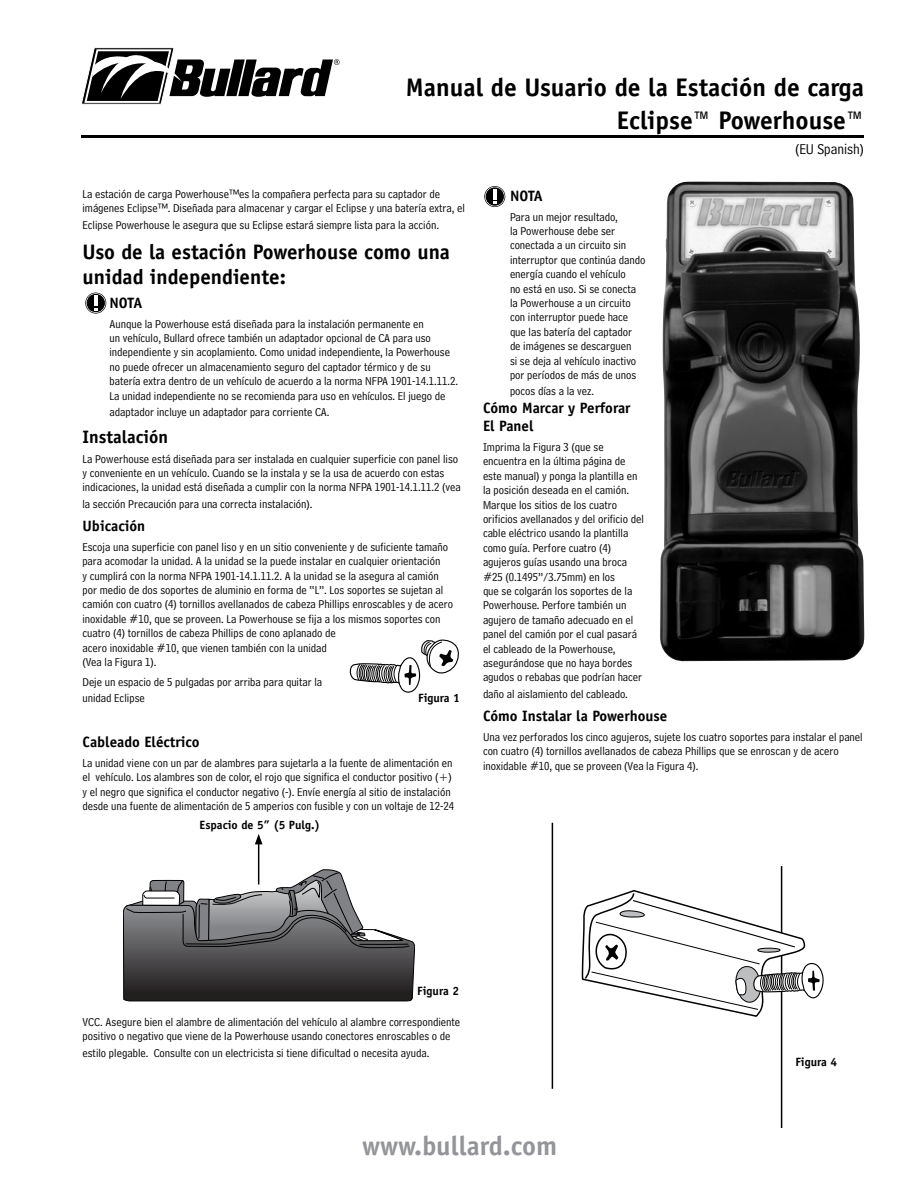
<style>
.page{position:relative;width:918px;height:1188px;background:#fff}
.page>*{position:absolute;margin:0;border:0;box-sizing:border-box;transform-origin:0 0}
.t1{font:700 27px "Officina Sans";color:#939598}
.t2{font:700 25.5px/32.4px "Officina Sans";color:#000;text-align:right}
.t3{font:700 21px/25.2px "Officina Sans";color:#000}
.t4{font:700 18px "Officina Sans";color:#000}
.t5{font:700 15px/18px "Officina Sans";color:#000}
.t6{font:15px "Bell Centennial Address";color:#000}
.t7{font:12px/14.4px "Bell Centennial Address";color:#000}
.t8{font:700 12px "Officina Sans";color:#000}
</style>
<div class="page">
<svg style="left:85px;top:293px;width:21px;height:21px"></svg>
<img style="left:660px;top:181px;width:205px;height:481px">
<svg style="left:350px;top:640px;width:109px;height:53px"></svg>
<svg style="left:123px;top:869px;width:292px;height:132px"></svg>
<hr style="left:258px;top:842px;width:1px;height:42px;background:#000">
<svg style="left:255px;top:834px;width:8px;height:10px"></svg>
<svg style="left:484px;top:186px;width:21px;height:21px"></svg>
<hr style="left:552px;top:823px;width:1px;height:266px;background:#000">
<hr style="left:781px;top:866px;width:1px;height:262px;background:#000">
<svg style="left:582px;top:891px;width:242px;height:126px"></svg>
<svg style="left:81px;top:47px;width:259px;height:57px"></svg>
<hr style="left:81px;top:135px;width:783px;height:3px;background:#000">
<h2 class="t2" style="left:406px;top:71px;width:460px">Manual de Usuario de la Estación de carga<br>Eclipse™ Powerhouse™</h2>
<p class="t6" style="left:795px;top:140px;width:70px">(EU Spanish)</p>
<p class="t7" style="left:82px;top:187px;width:384px">La estación de carga Powerhouse™es la compañera perfecta para su captador de imágenes Eclipse™. Diseñada para almacenar y cargar el Eclipse y una batería extra, el</p>
<p class="t7" style="left:82px;top:217px;width:358px">Eclipse Powerhouse le asegura que su Eclipse estará siempre lista para la acción.</p>
<h3 class="t3" style="left:82px;top:239px;width:369px">Uso de la estación Powerhouse como una unidad independiente:</h3>
<p class="t5" style="left:110px;top:294px;width:34px">NOTA</p>
<p class="t7" style="left:110px;top:316px;width:350px">Aunque la Powerhouse está diseñada para la instalación permanente en<br>un vehículo, Bullard ofrece también un adaptador opcional de CA para uso independiente y sin acoplamiento. Como unidad independiente, la Powerhouse no puede ofrecer un almacenamiento seguro del captador térmico y de su batería extra dentro de un vehículo de acuerdo a la norma NFPA 1901-14.1.11.2.<br>La unidad independiente no se recomienda para uso en vehículos. El juego de</p>
<p class="t7" style="left:110px;top:405px;width:222px">adaptador incluye un adaptador para corriente CA.</p>
<h3 class="t4" style="left:82px;top:425px;width:87px">Instalación</h3>
<p class="t7" style="left:82px;top:451px;width:380px">La Powerhouse está diseñada para ser instalada en cualquier superficie con panel liso y conveniente en un vehículo. Cuando se la instala y se la usa de acuerdo con estas indicaciones, la unidad está diseñada a cumplir con la norma NFPA 1901-14.1.11.2 (vea</p>
<p class="t7" style="left:82px;top:496px;width:232px">la sección Precaución para una correcta instalación).</p>
<p class="t5" style="left:82px;top:517px;width:64px">Ubicación</p>
<p class="t7" style="left:82px;top:540px;width:372px">Escoja una superficie con panel liso y en un sitio conveniente y de suficiente tamaño para acomodar la unidad. A la unidad se la puede instalar en cualquier orientación<br>y cumplirá con la norma NFPA 1901-14.1.11.2. A la unidad se la asegura al camión por medio de dos soportes de aluminio en forma de “L”. Los soportes se sujetan al camión con cuatro (4) tornillos avellanados de cabeza Phillips enroscables y de acero inoxidable #10, que se proveen. La Powerhouse se fija a los mismos soportes con cuatro (4) tornillos de cabeza Phillips de cono aplanado de<br>acero inoxidable #10, que vienen también con la unidad<br>(Vea la Figura 1).</p>
<p class="t7" style="left:82px;top:674px;width:241px;line-height:16.2px">Deje un espacio de 5 pulgadas por arriba para quitar la unidad Eclipse</p>
<p class="t5" style="left:82px;top:733px;width:119px">Cableado Eléctrico</p>
<p class="t7" style="left:82px;top:756px;width:373px">La unidad viene con un par de alambres para sujetarla a la fuente de alimentación en el vehículo. Los alambres son de color, el rojo que significa el conductor positivo (+) y el negro que significa el conductor negativo (-). Envíe energía al sitio de instalación desde una fuente de alimentación de 5 amperios con fusible y con un voltaje de 12-24</p>
<p class="t8" style="left:418px;top:691px;width:43px">Figura 1</p>
<p class="t8" style="left:200px;top:818px;width:122px">Espacio de 5” (5 Pulg.)</p>
<p class="t5" style="left:510px;top:187px;width:34px">NOTA</p>
<p class="t7" style="left:510px;top:209px;width:137px">Para un mejor resultado,<br>la Powerhouse debe ser conectada a un circuito sin interruptor que continúa dando energía cuando el vehículo<br>no está en uso. Si se conecta la Powerhouse a un circuito con interruptor puede hace que las batería del captador de imágenes se descarguen<br>si se deja al vehículo inactivo por períodos de más de unos</p>
<p class="t7" style="left:510px;top:384px;width:86px">pocos días a la vez.</p>
<p class="t5" style="left:483px;top:399px;width:149px">Cómo Marcar y Perforar<br>El Panel</p>
<p class="t7" style="left:483px;top:440px;width:162px">Imprima la Figura 3 (que se encuentra en la última página de este manual) y ponga la plantilla en la posición deseada en el camión.<br>Marque los sitios de los cuatro orificios avellanados y del orificio del cable eléctrico usando la plantilla como guía. Perfore cuatro (4) agujeros guías usando una broca #25 (0.1495”/3.75mm) en los<br>que se colgarán los soportes de la<br>Powerhouse. Perfore también un agujero de tamaño adecuado en el panel del camión por el cual pasará el cableado de la Powerhouse, asegurándose que no haya bordes agudos o rebabas que podrían hacer</p>
<p class="t7" style="left:483px;top:686px;width:146px">daño al aislamiento del cableado.</p>
<p class="t5" style="left:483px;top:707px;width:186px">Cómo Instalar la Powerhouse</p>
<p class="t7" style="left:483px;top:730px;width:381px">Una vez perforados los cinco agujeros, sujete los cuatro soportes para instalar el panel con cuatro (4) tornillos avellanados de cabeza Phillips que se enroscan y de acero inoxidable #10, que se proveen (Vea la Figura 4).</p>
<p class="t8" style="left:417px;top:984px;width:43px">Figura 2</p>
<p class="t7" style="left:82px;top:1015px;width:379px">VCC. Asegure bien el alambre de alimentación del vehículo al alambre correspondiente positivo o negativo que viene de la Powerhouse usando conectores enroscables o de</p>
<p class="t7" style="left:82px;top:1045px;width:349px">estilo plegable. Consulte con un electricista si tiene dificultad o necesita ayuda.</p>
<p class="t8" style="left:795px;top:1054px;width:43px">Figura 4</p>
<h1 class="t1" style="left:362px;top:1129px;width:197px">www.bullard.com</h1>
</div>
